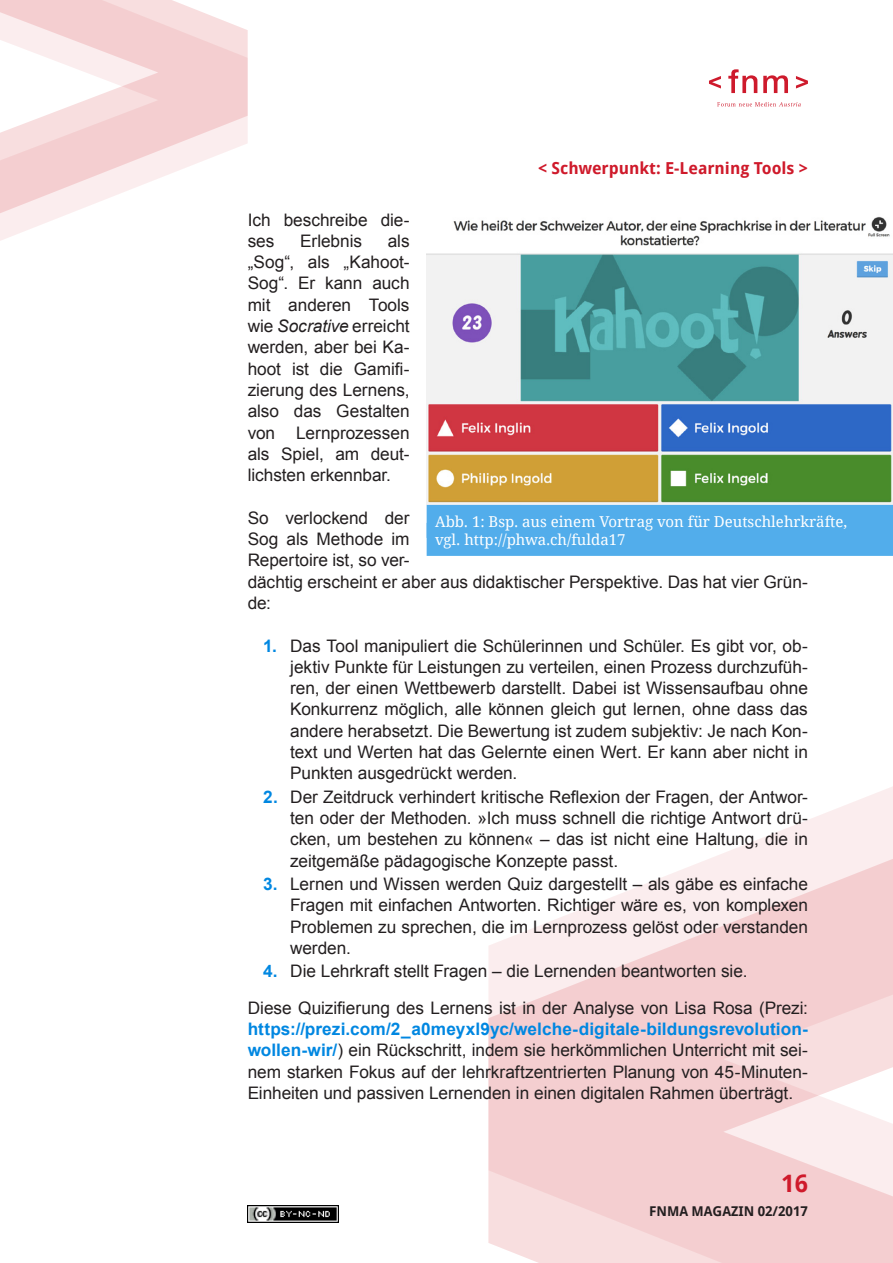
<style>
.page{position:relative;width:893px;height:1263px;background:#fff}
.page>*{position:absolute;margin:0;border:0;box-sizing:border-box;transform-origin:0 0}
.t1{font:700 24px "Droid Sans";color:#cf1a2b}
.Fliesstext_Liste__mi{font:17.25px/21.3px "Arial";letter-spacing:-.005em;color:#231f20;text-align:justify}
.Fliesstext{font:17.25px/21.3px "Arial";letter-spacing:-.005em;color:#231f20}
.t2{font:700 16.5px "Droid Sans";color:#cf1a2b}
.Bildtext{font:15px "Droid Serif";color:#fff}
.t3{font:700 13.5px "Droid Sans";color:#231f20}
.s1{font-style:italic}
.s2{font-weight:700;color:#0087e1}
</style>
<div class="page">
<svg style="left:0;top:0;width:248px;height:230px"></svg>
<svg style="left:766px;top:787px;width:127px;height:50px;fill:#fbedee"></svg>
<svg style="left:488px;top:837px;width:405px;height:426px;background:#f6dbdc"></svg>
<svg style="left:763px;top:75px;width:25px;height:18px"></svg>
<svg style="left:728px;top:69px;width:29px;height:24px"></svg>
<svg style="left:709px;top:76px;width:12px;height:12px"></svg>
<svg style="left:796px;top:76px;width:12px;height:12px"></svg>
<svg style="left:717px;top:102px;width:84px;height:4px"></svg>
<img style="left:248px;top:1205px;width:90px;height:17px">
<img style="left:427px;top:217px;width:466px;height:288px">
<div style="left:427px;top:505px;width:466px;height:33px;background:#52adeb"></div>
<div style="left:427px;top:523px;width:466px;height:33px;background:#52adeb"></div>
<p class="t2" style="left:538px;top:158px;width:271px">&lt; Schwerpunkt: E-Learning Tools &gt;</p>
<p class="Fliesstext" style="left:248px;top:209px;width:163px">Ich beschreibe die&shy;ses</p>
<p class="Fliesstext" style="left:248px;top:230px;width:163px;text-align:justify;text-indent:140px">als „Sog“, als „Kahoot-Sog“. Er kann auch mit anderen Tools wie <span class="s1">Socrative</span> erreicht werden, aber bei Ka&shy;hoot ist die Gamifi&shy;zierung des Lernens, also das Gestalten von Lernprozessen als Spiel, am deut&shy;lichsten erkennbar.</p>
<p class="Fliesstext" style="left:248px;top:507px;width:562px">So verlockend der<br>Sog als Methode im<br>Repertoire ist, so ver-<br>dächtig erscheint er aber aus didaktischer Perspektive. Das hat vier Grün&shy;de:</p>
<p class="Fliesstext_Liste__mi" style="left:290px;top:635px;width:519px;text-indent:-27px"><span class="s2">1.</span> Das Tool manipuliert die Schülerinnen und Schüler. Es gibt vor, ob&shy;jektiv Punkte für Leistungen zu verteilen, einen Prozess durchzufüh&shy;ren, der einen Wettbewerb darstellt. Dabei ist Wissensaufbau ohne Konkurrenz möglich, alle können gleich gut lernen, ohne dass das andere herabsetzt. Die Bewertung ist zudem subjektiv: Je nach Kon&shy;text und Werten hat das Gelernte einen Wert. Er kann aber nicht in Punkten ausgedrückt werden.</p>
<p class="Fliesstext_Liste__mi" style="left:290px;top:786px;width:519px;text-indent:-27px"><span class="s2">2.</span> Der Zeitdruck verhindert kritische Reflexion der Fragen, der Antwor&shy;ten oder der Methoden. »Ich muss schnell die richtige Antwort drü&shy;cken, um bestehen zu können« – das ist nicht eine Haltung, die in zeitgemäße pädagogische Konzepte passt.</p>
<p class="Fliesstext_Liste__mi" style="left:290px;top:873px;width:519px;text-indent:-27px"><span class="s2">3.</span> Lernen und Wissen werden Quiz dargestellt – als gäbe es einfache Fragen mit einfachen Antworten. Richtiger wäre es, von komplexen Problemen zu sprechen, die im Lernprozess gelöst oder verstanden werden.</p>
<p class="Fliesstext_Liste__mi" style="left:263px;top:961px;width:486px"><span class="s2">4.</span> Die Lehrkraft stellt Fragen – die Lernenden beantworten sie.</p>
<p class="Fliesstext" style="left:248px;top:997px;width:562px;text-align:justify">Diese Quizifierung des Lernens ist in der Analyse von Lisa Rosa (Prezi: <span class="s2">https://prezi.com/2_a0meyxl9yc/welche-digitale-bildungsrevolution&shy;wollen-wir/</span>) ein Rückschritt, indem sie herkömmlichen Unterricht mit sei&shy;nem starken Fokus auf der lehrkraftzentrierten Planung von 45-Minuten-Einheiten und passiven Lernenden in einen digitalen Rahmen überträgt.</p>
<p class="Fliesstext" style="left:300px;top:230px;width:63px">Erlebnis</p>
<p class="Bildtext" style="left:435px;top:513px;width:413px">Abb. 1: Bsp. aus einem Vortrag von für Deutschlehrkräfte,</p>
<p class="Bildtext" style="left:435px;top:531px;width:192px">vgl. http://phwa.ch/fulda17</p>
<h1 class="t1" style="left:781px;top:1168px;width:28px">16</h1>
<p class="t3" style="left:649px;top:1202px;width:160px">FNMA MAGAZIN 02/2017</p>
</div>
